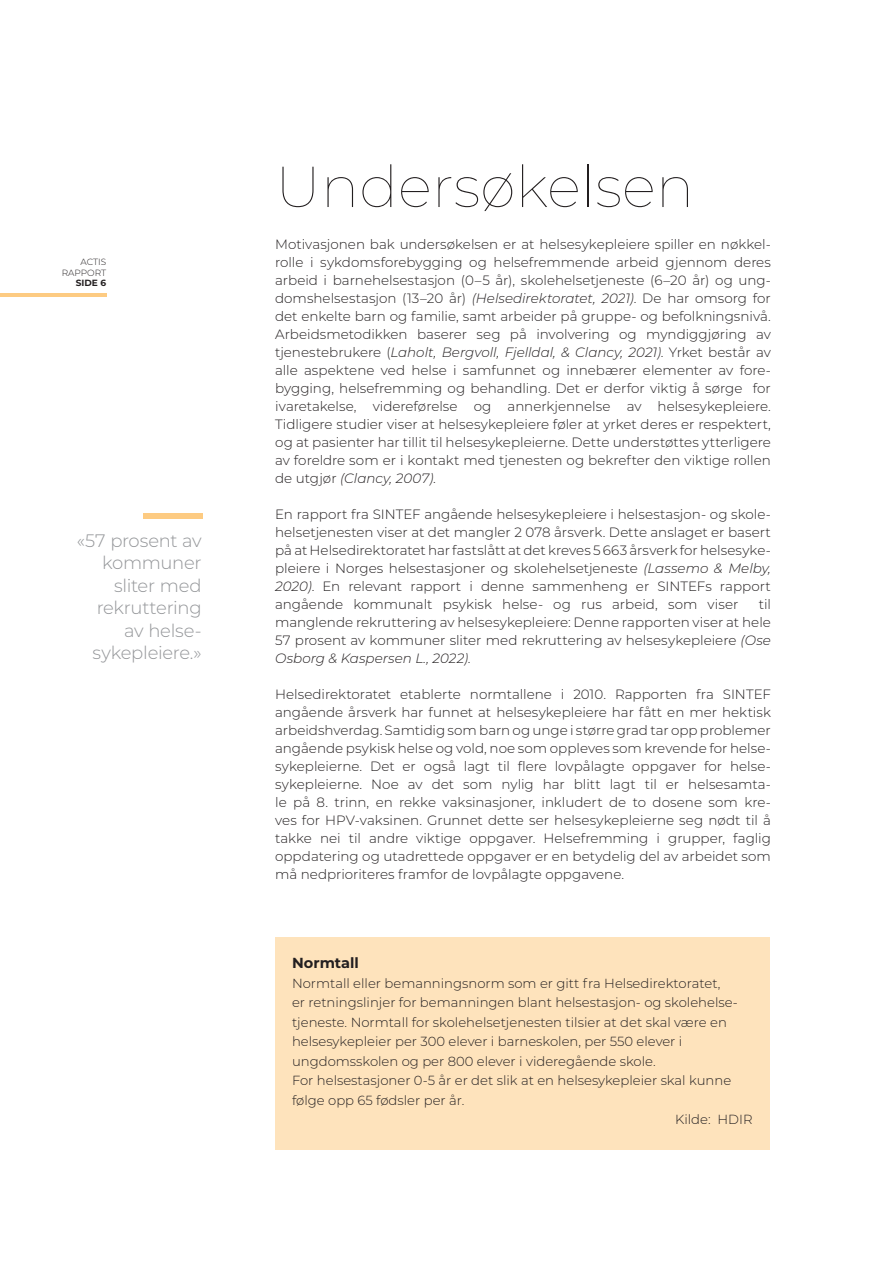
<style>
.page{position:relative;width:893px;height:1263px;background:#fff}
.page>*{position:absolute;margin:0;border:0;box-sizing:border-box;transform-origin:0 0}
.Tittelnivå_1{font:100 57.6px "Montserrat";color:#231f20}
.Sitat{font:300 18px/22.5px "Montserrat";letter-spacing:-.015em;color:#939598;text-align:right}
.FAKTA_tittel{font:700 14.55px "Montserrat";color:#231f20}
.Brødtekst{font:300 13.5px/18px "Montserrat";color:#231f20;text-align:justify}
.FAKTA_Brødtekst{font:300 13.2px/19.5px "Montserrat";color:#231f20}
.t1{font:300 9px/10.5px "Montserrat";color:#231f20;text-align:right}
.t2{font:700 9px "Montserrat";color:#231f20}
.s1{font-style:italic}
</style>
<div class="page">
<hr style="left:0;top:293px;width:106px;height:4px;background:#fdcb82">
<div style="left:275px;top:937px;width:495px;height:212px;background:#fee3bc"></div>
<div style="left:143px;top:513px;width:59px;height:6px;background:#fdcb82"></div>
<p class="t1" style="left:62px;top:257px;width:46px">ACTIS<br>RAPPORT</p>
<p class="t2" style="left:76px;top:277px;width:32px">SIDE 6</p>
<p class="Sitat" style="left:77px;top:528px;width:126px">«57 prosent av kommuner sliter med rekruttering av helse&shy;sykepleiere.»</p>
<p class="Tittelnivå_1" style="left:275px;top:148px;width:421px">Undersøkelsen</p>
<p class="Brødtekst" style="left:275px;top:234px;width:497px">Motivasjonen bak undersøkelsen er at helsesykepleiere spiller en nøkkel&shy;rolle i sykdomsforebygging og helsefremmende arbeid gjennom deres arbeid i barnehelsestasjon (0–5 år), skolehelsetjeneste (6–20 år) og ung&shy;domshelsestasjon (13–20 år) <span class="s1">(Helsedirektoratet, 2021)</span>. De har omsorg for det enkelte barn og familie, samt arbeider på gruppe- og befolkningsnivå.<br>Arbeidsmetodikken baserer seg på involvering og myndiggjøring av tjenestebrukere (<span class="s1">Laholt, Bergvoll, Fjelldal, &amp; Clancy, 2021)</span>. Yrket består av alle aspektene ved helse i samfunnet og innebærer elementer av fore&shy;bygging, helsefremming og behandling. Det er derfor viktig å sørge for ivaretakelse, videreførelse og annerkjennelse av helsesykepleiere.<br>Tidligere studier viser at helsesykepleiere føler at yrket deres er respektert, og at pasienter har tillit til helsesykepleierne. Dette understøttes ytterligere av foreldre som er i kontakt med tjenesten og bekrefter den viktige rollen de utgjør <span class="s1">(Clancy, 2007)</span>.</p>
<p class="Brødtekst" style="left:275px;top:504px;width:497px">En rapport fra SINTEF angående helsesykepleiere i helsestasjon- og skole&shy;helsetjenesten viser at det mangler 2 078 årsverk. Dette anslaget er basert på at Helsedirektoratet har fastslått at det kreves 5 663 årsverk for helsesyke&shy;pleiere i Norges helsestasjoner og skolehelsetjeneste <span class="s1">(Lassemo &amp; Melby, 2020)</span>. En relevant rapport i denne sammenheng er SINTEFs rapport angående kommunalt psykisk helse- og rus arbeid, som viser</p>
<p class="Brødtekst" style="left:275px;top:594px;width:497px;text-indent:484px">til manglende rekruttering av helsesykepleiere: Denne rapporten viser at hele 57 prosent av kommuner sliter med rekruttering av helsesykepleiere <span class="s1">(Ose Osborg &amp; Kaspersen L., 2022)</span>.</p>
<p class="Brødtekst" style="left:275px;top:684px;width:497px">Helsedirektoratet etablerte normtallene i 2010. Rapporten fra SINTEF angående årsverk har funnet at helsesykepleiere har fått en mer hektisk arbeidshverdag. Samtidig som barn og unge i større grad tar opp problemer angående psykisk helse og vold, noe som oppleves som krevende for helse&shy;sykepleierne. Det er også lagt til flere lovpålagte oppgaver for helse&shy;sykepleierne. Noe av det som nylig har blitt lagt til er helsesamta&shy;le på 8. trinn, en rekke vaksinasjoner, inkludert de to dosene som kre&shy;ves for HPV-vaksinen. Grunnet dette ser helsesykepleierne seg nødt til å takke nei til andre viktige oppgaver. Helsefremming i grupper, faglig oppdatering og utadrettede oppgaver er en betydelig del av arbeidet som må nedprioriteres framfor de lovpålagte oppgavene.</p>
<p class="FAKTA_tittel" style="left:292px;top:952px;width:68px">Normtall</p>
<p class="FAKTA_Brødtekst" style="left:292px;top:973px;width:447px">Normtall eller bemanningsnorm som er gitt fra Helsedirektoratet,<br>er retningslinjer for bemanningen blant helsestasjon- og skolehelse&shy;tjeneste. Normtall for skolehelsetjenesten tilsier at det skal være en helsesykepleier per 300 elever i barneskolen, per 550 elever i ungdomsskolen og per 800 elever i videregående skole.<br>For helsestasjoner 0-5 år er det slik at en helsesykepleier skal kunne følge opp 65 fødsler per år.</p>
<p class="FAKTA_Brødtekst" style="left:675px;top:1109px;width:79px">Kilde: HDIR</p>
</div>
